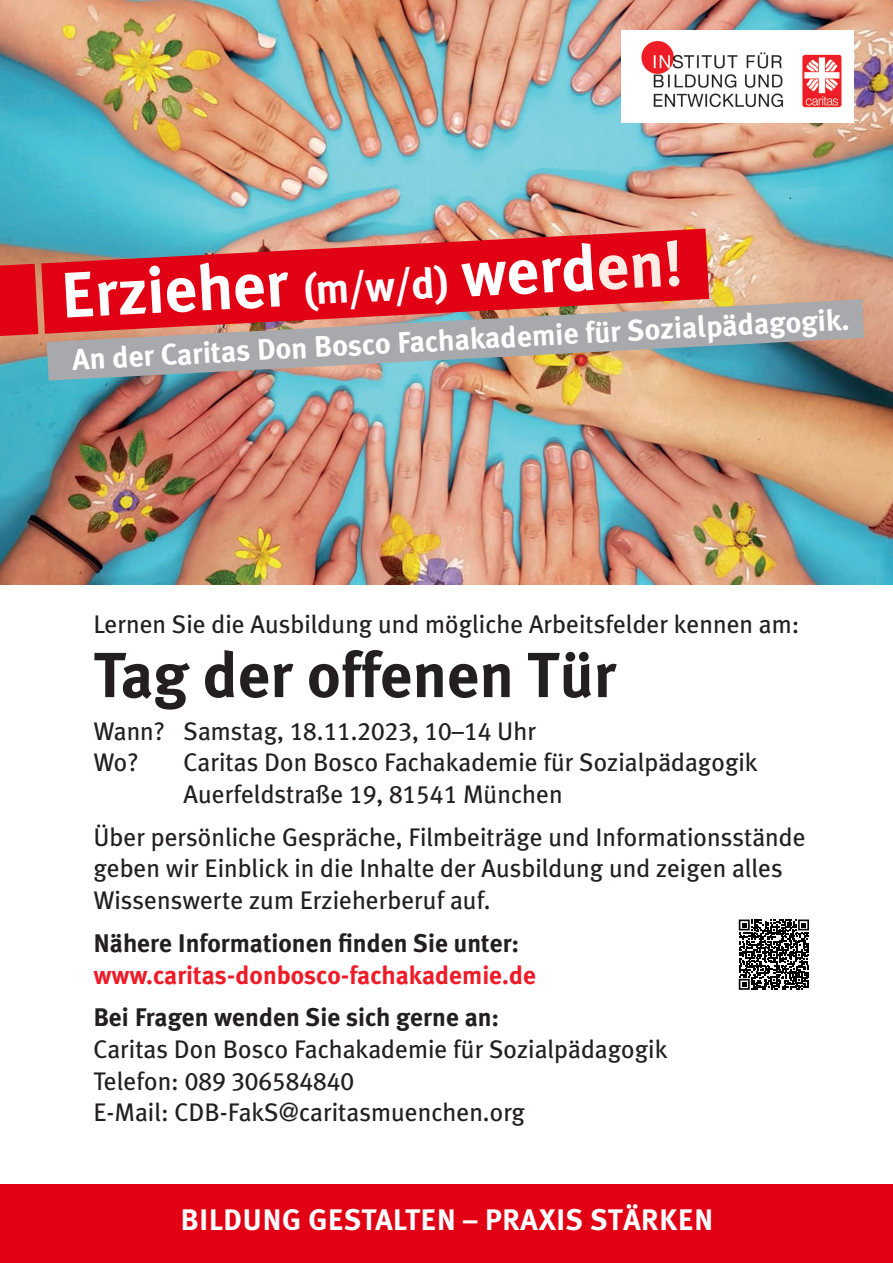
<style>
.page{position:relative;width:893px;height:1263px;background:#fff}
.page>*{position:absolute;margin:0;border:0;box-sizing:border-box;transform-origin:0 0}
.t1{font:700 64.2px "Meta Plus";color:#fff}
.t2{font:700 63.6px "Meta Plus";color:#231f20}
.t3{font:700 29.7px "Meta Plus";letter-spacing:.01em;color:#fff}
.t4{font:25.5px/31.8px "Meta Plus";color:#231f20}
.t5{font:700 25.5px "Meta Plus";color:#231f20}
.t6{font:700 25.5px "Meta Plus";color:#ee1c28}
.t7{font:25.5px "Meta Plus Book Caps";color:#231f20}
.s1{font-size:42.3px}
.s2{color:#fdebe4}
.s3{font-family:"Meta Plus Book Caps"}
.s4{font-family:"Meta Plus"}
</style>
<div class="page">
<div style="left:0;top:1185px;width:893px;height:78px;background:#e20014"></div>
<img style="left:0;top:0;width:893px;height:585px">
<div style="left:621px;top:30px;width:233px;height:93px;background:#fff"></div>
<img style="left:641px;top:40px;width:201px;height:68px">
<svg style="left:41px;top:229px;width:668px;height:105px;background:#cd2836"></svg>
<svg style="left:0;top:264px;width:38px;height:72px;background:#e00819"></svg>
<img style="left:47px;top:299px;width:817px;height:82px">
<svg style="left:739px;top:919px;width:70px;height:71px"></svg>
<h1 class="t1" style="left:59px;top:258px;width:624px;rotate:-3deg">Erzieher <span class="s1">(m/w/d)</span> werd<span class="s2">en!</span></h1>
<p class="t3" style="left:71px;top:343px;width:779px;rotate:-3deg">An der Caritas Don Bosco Fachakademie für Sozialpädagogik.</p>
<p class="t4" style="left:93px;top:608px;width:708px">Lernen Sie die Ausbildung und mögliche Arbeitsfelder kennen am:</p>
<h2 class="t2" style="left:93px;top:638px;width:524px">Tag der offenen Tür</h2>
<p class="t4" style="left:93px;top:714px;width:444px">Wann? Samstag, <span class="s3">18.11.2023, 10–14</span> Uhr<br>Wo?</p>
<p class="t4" style="left:184px;top:746px;width:575px">Caritas Don Bosco Fachakademie für Sozialpädagogik<br>Auerfeldstraße <span class="s3">19, 81541</span> München</p>
<p class="t4" style="left:93px;top:821px;width:714px">Über persönliche Gespräche, Filmbeiträge und Informationsstände geben wir Einblick in die Inhalte der Ausbildung und zeigen alles<br>Wissenswerte zum Erzieherberuf auf.</p>
<p class="t5" style="left:93px;top:928px;width:427px">Nähere Informationen finden Sie unter:</p>
<p class="t6" style="left:93px;top:960px;width:444px">www.caritas-donbosco-fachakademie.de</p>
<p class="t5" style="left:93px;top:1002px;width:407px">Bei Fragen wenden Sie sich gerne an:</p>
<p class="t4" style="left:93px;top:1033px;width:575px">Caritas Don Bosco Fachakademie für Sozialpädagogik</p>
<p class="t7" style="left:93px;top:1066px;width:262px"><span class="s4">Telefon:</span> 089 306584840</p>
<p class="t4" style="left:93px;top:1096px;width:433px">E-Mail: CDB-FakS@caritasmuenchen.org</p>
<p class="t3" style="left:181px;top:1203px;width:534px">BILDUNG GESTALTEN – PRAXIS STÄRKEN</p>
</div>
